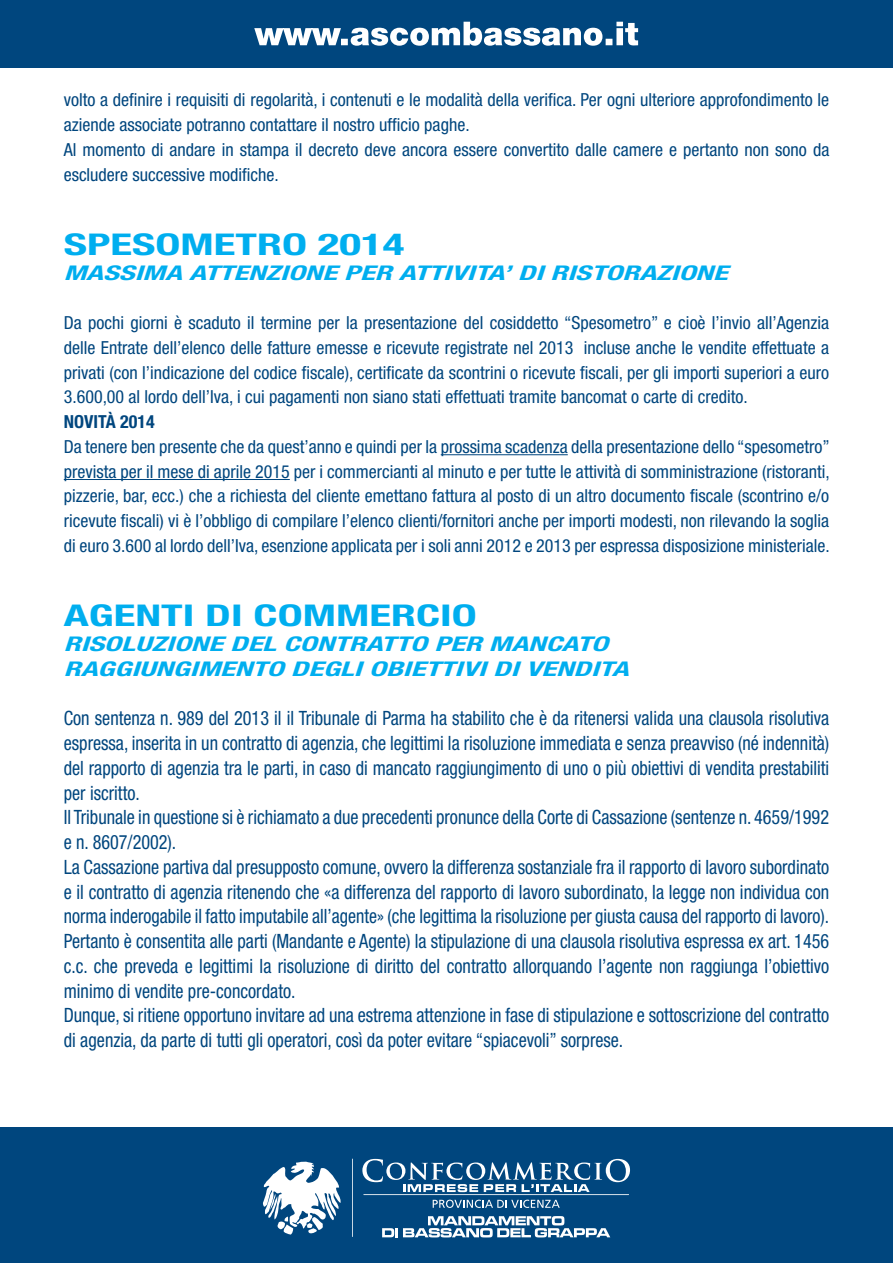
<style>
.page{position:relative;width:893px;height:1263px;background:#fff}
.page>*{position:absolute;margin:0;border:0;box-sizing:border-box;transform-origin:0 0}
.t1{font:700 condensed 30px "Helvetica Neue LT Std";color:#00aeef;scale:1.5 1}
.t2{font:italic 700 condensed 20.25px/24.8px "Helvetica Neue LT Std";color:#00aeef;scale:1.5 1}
.t3{font:condensed 19.8px/24.8px "Helvetica Neue LT Std";color:#00467e;scale:.92 1}
.t4{font:condensed 18px/24.8px "Helvetica Neue LT Std";color:#00467e;text-align:justify}
.t5{font:700 condensed 18px "Helvetica Neue LT Std";color:#00467e}
</style>
<div class="page">
<div style="left:0;top:1127px;width:893px;height:136px;background:#00467e"></div>
<svg style="left:263px;top:1162px;width:78px;height:73px"></svg>
<svg style="left:362px;top:1159px;width:268px;height:33px"></svg>
<hr style="left:352px;top:1159px;width:1px;height:78px;background:#fff">
<hr style="left:363px;top:1194px;width:266px;height:1px;background:#fff">
<svg style="left:433px;top:1200px;width:127px;height:8px"></svg>
<svg style="left:382px;top:1216px;width:228px;height:21px"></svg>
<div style="left:0;top:0;width:893px;height:68px;background:#00467e"></div>
<svg style="left:254px;top:22px;width:384px;height:24px"></svg>
<hr style="left:441px;top:454px;width:127px;height:1px;background:#00467e">
<hr style="left:64px;top:479px;width:226px;height:1px;background:#00467e">
<p class="t4" style="left:64px;top:88px;width:767px;text-align:left">volto a definire i requisiti di regolarità, i contenuti e le modalità della verifica. Per ogni ulteriore approfondimento le aziende associate potranno contattare il nostro ufficio paghe.<br>Al momento di andare in stampa il decreto deve ancora essere convertito dalle camere e pertanto non sono da escludere successive modifiche.</p>
<h1 class="t1" style="left:64px;top:226px;width:229px">SPESOMETRO 2014</h1>
<p class="t2" style="left:64px;top:260px;width:444px">MASSIMA ATTENZIONE PER ATTIVITA’ DI RISTORAZIONE</p>
<p class="t4" style="left:64px;top:310px;width:767px">Da pochi giorni è scaduto il termine per la presentazione del cosiddetto “Spesometro” e cioè l’invio all’Agenzia delle Entrate dell’elenco delle fatture emesse e ricevute registrate nel 2013 incluse anche le vendite effettuate a privati (con l’indicazione del codice fiscale), certificate da scontrini o ricevute fiscali, per gli importi superiori a euro 3.600,00 al lordo dell’Iva, i cui pagamenti non siano stati effettuati tramite bancomat o carte di credito.</p>
<p class="t5" style="left:64px;top:411px;width:92px">NOVITÀ 2014</p>
<p class="t4" style="left:64px;top:434px;width:767px">Da tenere ben presente che da quest’anno e quindi per la prossima scadenza della presentazione dello “spesometro” prevista per il mese di aprile 2015 per i commercianti al minuto e per tutte le attività di somministrazione (ristoranti, pizzerie, bar, ecc.) che a richiesta del cliente emettano fattura al posto di un altro documento fiscale (scontrino e/o ricevute fiscali) vi è l’obbligo di compilare l’elenco clienti/fornitori anche per importi modesti, non rilevando la soglia di euro 3.600 al lordo dell’Iva, esenzione applicata per i soli anni 2012 e 2013 per espressa disposizione ministeriale.</p>
<h1 class="t1" style="left:64px;top:597px;width:277px">AGENTI DI COMMERCIO</h1>
<p class="t2" style="left:64px;top:632px;width:378px">RISOLUZIONE DEL CONTRATTO PER MANCATO<br>RAGGIUNGIMENTO DEGLI OBIETTIVI DI VENDITA</p>
<p class="t3" style="left:64px;top:706px;width:834px">Con sentenza n. 989 del 2013 il il Tribunale di Parma ha stabilito che è da ritenersi valida una clausola risolutiva espressa, inserita in un contratto di agenzia, che legittimi la risoluzione immediata e senza preavviso (né indennità) del rapporto di agenzia tra le parti, in caso di mancato raggiungimento di uno o più obiettivi di vendita prestabiliti per iscritto.<br>Il Tribunale in questione si è richiamato a due precedenti pronunce della Corte di Cassazione (sentenze n. 4659/1992 e n. 8607/2002).<br>La Cassazione partiva dal presupposto comune, ovvero la differenza sostanziale fra il rapporto di lavoro subordinato e il contratto di agenzia ritenendo che «a differenza del rapporto di lavoro subordinato, la legge non individua con norma inderogabile il fatto imputabile all’agente» (che legittima la risoluzione per giusta causa del rapporto di lavoro).<br>Pertanto è consentita alle parti (Mandante e Agente) la stipulazione di una clausola risolutiva espressa ex art. 1456 c.c. che preveda e legittimi la risoluzione di diritto del contratto allorquando l’agente non raggiunga l’obiettivo minimo di vendite pre-concordato.<br>Dunque, si ritiene opportuno invitare ad una estrema attenzione in fase di stipulazione e sottoscrizione del contratto di agenzia, da parte di tutti gli operatori, così da poter evitare “spiacevoli” sorprese.</p>
</div>
